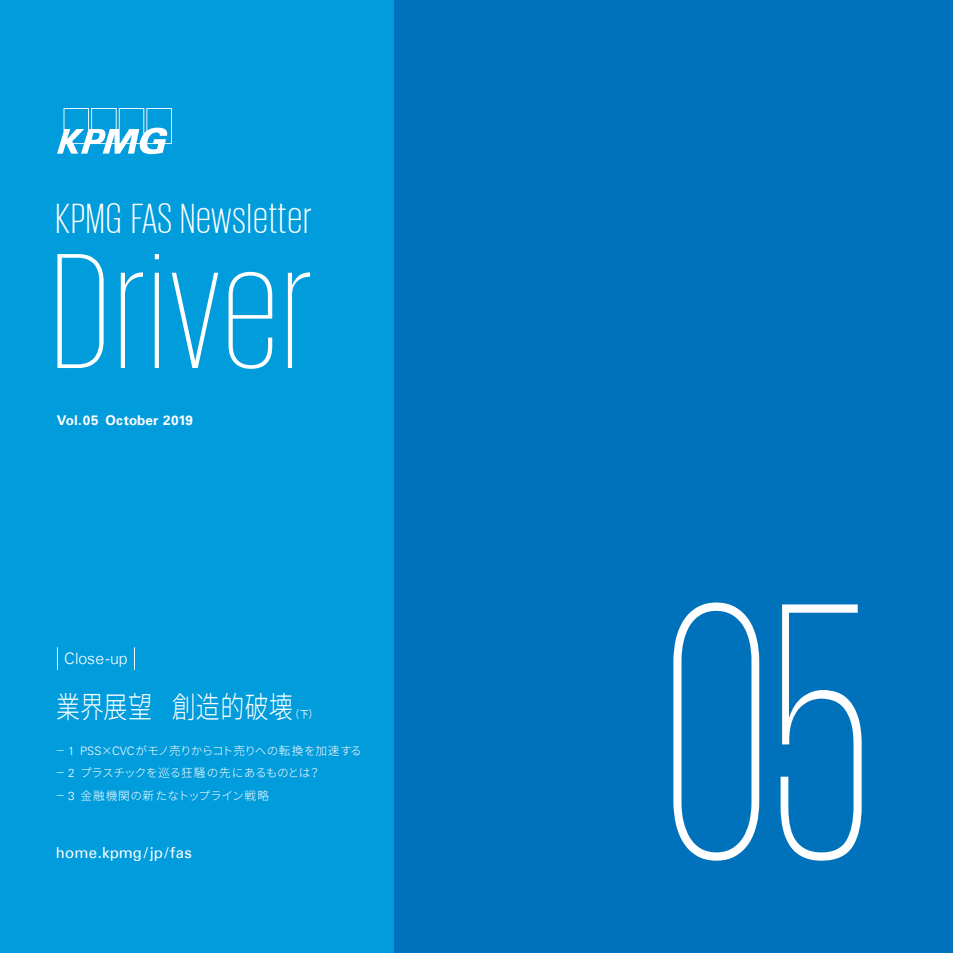
<style>
.page{position:relative;width:953px;height:953px;background:#fff}
.page>*{position:absolute;margin:0;border:0;box-sizing:border-box;transform-origin:0 0}
.t1{font:200 375px "KPMG";color:#fff;scale:.8 1}
.t2{font:200 168px "KPMG";letter-spacing:.035em;color:#fff}
.t3{font:300 43.5px "KPMG";letter-spacing:.03em;color:#fff}
.t4{font:300 30px "Noto Sans CJ Kjp";color:#fff;scale:.8 1}
.t5{font:300 15.9px "Universfor KPMG";color:#fff}
.t6{font:15px "Universfor KPMG";letter-spacing:.01em;color:#fff}
.t7{font:700 13.5px "Universfor KPMG";letter-spacing:.005em;color:#fff}
.t8{font:300 11.7px/22.5px "Noto Sans CJ Kjp";letter-spacing:-.03em;color:#fff}
.t9{font:300 11.7px/22.5px "Noto Sans CJ Kjp";letter-spacing:-.03em;color:#fff;text-align:justify;scale:.8 1}
.t10{font:10.5px "Noto Sans CJ Kjp";color:#fff;scale:.8 1}
.s1{font-family:"Universfor KPMG"}
</style>
<div class="page">
<div style="left:0;top:0;width:952px;height:952px;background:#0072bc"></div>
<div style="left:0;top:0;width:393px;height:952px;background:#009cdc"></div>
<svg style="left:57px;top:108px;width:115px;height:46px"></svg>
<svg style="left:57px;top:647px;width:1px;height:22px"></svg>
<svg style="left:134px;top:647px;width:1px;height:22px"></svg>
<h3 class="t3" style="left:56px;top:197px;width:257px">KPMG FAS Newsletter</h3>
<h2 class="t2" style="left:52px;top:231px;width:262px">Driver</h2>
<p class="t7" style="left:57px;top:412px;width:138px">Vol.05 October 2019</p>
<h3 class="t5" style="left:64px;top:648px;width:65px">Close-up</h3>
<h3 class="t4" style="left:56px;top:690px;width:297px">業界展望　創造的破壊</h3>
<p class="t10" style="left:291px;top:708px;width:34px">（下）</p>
<p class="t8" style="left:80px;top:739px;width:283px"><span class="s1">PSS</span>×<span class="s1">CVC</span>がモノ売りからコト売りへの転換を加速するプラスチックを巡る狂騒の先にあるものとは？<br>金融機関の新たなトップライン戦略</p>
<p class="t9" style="left:56px;top:739px;width:25px">－ <span class="s1">1</span>－ <span class="s1">2</span>－ <span class="s1">3</span></p>
<p class="t6" style="left:56px;top:843px;width:137px">home.kpmg/jp/fas</p>
<h1 class="t1" style="left:664px;top:554px;width:258px">05</h1>
</div>
